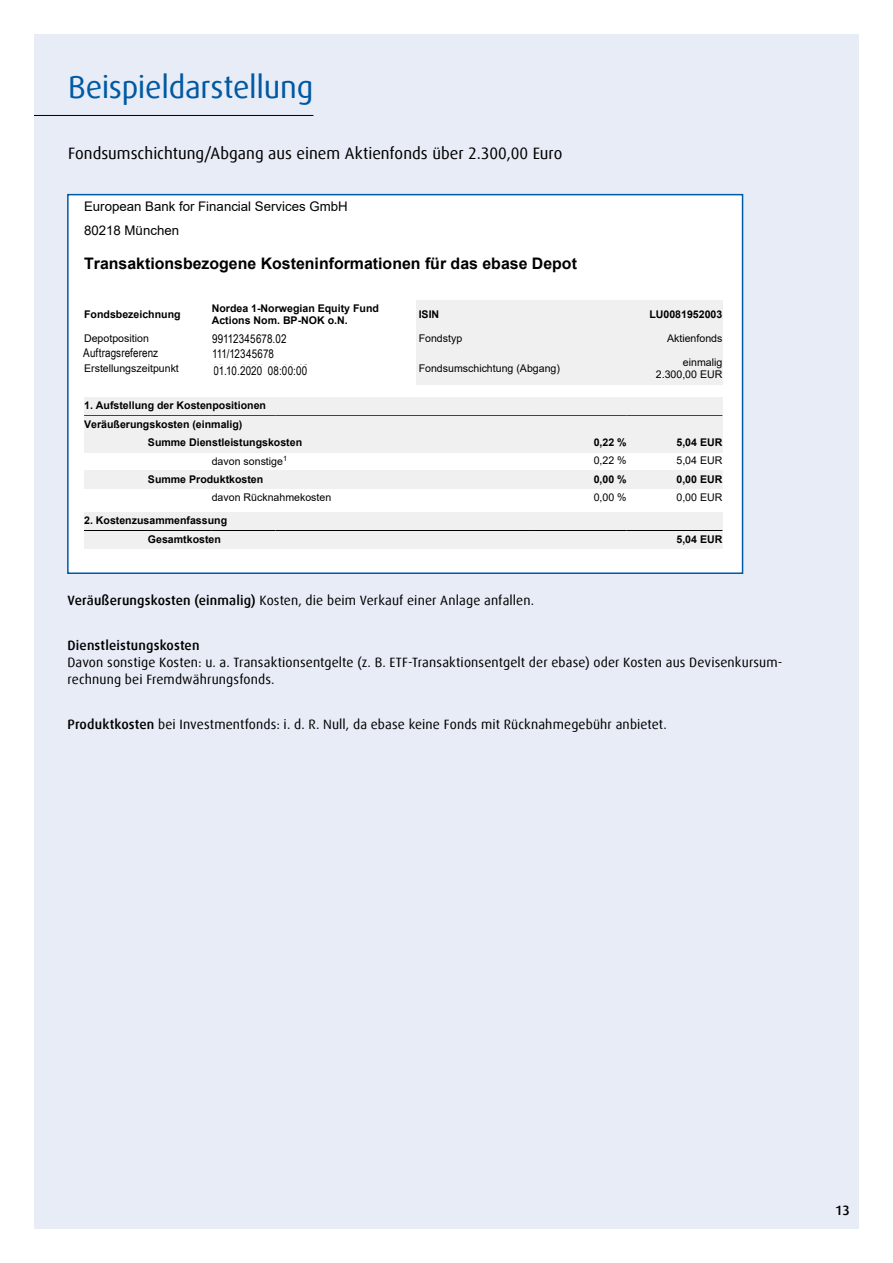
<style>
.page{position:relative;width:893px;height:1263px;background:#fff}
.page>*{position:absolute;margin:0;border:0;box-sizing:border-box;transform-origin:0 0}
.t1{font:31.5px "Dax Offc";letter-spacing:-.01em;color:#0059a3}
.t2{font:16.5px "Dax Offc";color:#000}
.t3{font:700 15.9px "Arial";color:#000}
.t4{font:13.5px/17.2px "Dax Offc";letter-spacing:.01em;color:#000}
.t5{font:500 13.5px "Dax Offc";letter-spacing:.01em;color:#000}
.t6{font:13.2px/23.9px "Arial";color:#000}
.t7{font:12px "Arial Narrow";letter-spacing:.01em;color:#000}
.t8{font:700 10.65px/12.8px "Arial";color:#000}
.t9{font:10.65px/12.8px "Arial";color:#000;text-align:right}
.s1{font-weight:500}
</style>
<div class="page">
<div style="left:34px;top:34px;width:825px;height:1195px;background:#e8ecf7"></div>
<hr style="left:34px;top:115px;width:279px;height:1px;background:#000">
<div style="left:68px;top:195px;width:674px;height:378px;background:#fff"></div>
<div style="left:416px;top:300px;width:160px;height:31px;background:#f0f0f0"></div>
<div style="left:576px;top:300px;width:146px;height:31px;background:#f0f0f0"></div>
<div style="left:416px;top:331px;width:160px;height:18px;background:#f0f0f0"></div>
<div style="left:576px;top:331px;width:146px;height:18px;background:#f0f0f0"></div>
<div style="left:416px;top:349px;width:160px;height:5px;background:#f0f0f0"></div>
<div style="left:576px;top:349px;width:146px;height:5px;background:#f0f0f0"></div>
<div style="left:416px;top:354px;width:160px;height:31px;background:#f0f0f0"></div>
<div style="left:576px;top:354px;width:146px;height:31px;background:#f0f0f0"></div>
<hr style="left:84px;top:415px;width:64px;height:1px;background:#000">
<hr style="left:148px;top:415px;width:64px;height:1px;background:#000">
<hr style="left:212px;top:415px;width:64px;height:1px;background:#000">
<hr style="left:276px;top:415px;width:255px;height:1px;background:#000">
<hr style="left:531px;top:415px;width:96px;height:1px;background:#000">
<hr style="left:627px;top:415px;width:95px;height:1px;background:#000">
<div style="left:84px;top:397px;width:638px;height:18px;background:#f0f0f0"></div>
<div style="left:84px;top:416px;width:638px;height:18px;background:#f0f0f0"></div>
<div style="left:84px;top:434px;width:64px;height:18px;background:#f0f0f0"></div>
<div style="left:148px;top:434px;width:383px;height:18px;background:#f0f0f0"></div>
<div style="left:531px;top:434px;width:96px;height:18px;background:#f0f0f0"></div>
<div style="left:627px;top:434px;width:95px;height:18px;background:#f0f0f0"></div>
<div style="left:84px;top:471px;width:64px;height:18px;background:#f0f0f0"></div>
<div style="left:148px;top:471px;width:383px;height:18px;background:#f0f0f0"></div>
<div style="left:531px;top:471px;width:96px;height:18px;background:#f0f0f0"></div>
<div style="left:627px;top:471px;width:95px;height:18px;background:#f0f0f0"></div>
<div style="left:84px;top:512px;width:638px;height:18px;background:#f0f0f0"></div>
<div style="left:84px;top:531px;width:64px;height:18px;background:#f0f0f0"></div>
<hr style="left:84px;top:530px;width:64px;height:1px;background:#000">
<div style="left:148px;top:531px;width:479px;height:18px;background:#f0f0f0"></div>
<hr style="left:148px;top:530px;width:64px;height:1px;background:#000">
<hr style="left:212px;top:530px;width:64px;height:1px;background:#000">
<hr style="left:276px;top:530px;width:255px;height:1px;background:#000">
<hr style="left:531px;top:530px;width:96px;height:1px;background:#000">
<div style="left:627px;top:531px;width:95px;height:18px;background:#f0f0f0"></div>
<hr style="left:627px;top:530px;width:95px;height:1px;background:#000">
<div style="left:67px;top:194px;width:676px;height:380px;border:2px solid #0059a3"></div>
<h1 class="t1" style="left:68px;top:67px;width:247px">Beispieldarstellung</h1>
<p class="t2" style="left:68px;top:143px;width:496px">Fondsumschichtung/Abgang aus einem Aktienfonds über 2.300,00 Euro</p>
<p class="t6" style="left:84px;top:194px;width:265px">European Bank for Financial Services GmbH<br>80218 München</p>
<p class="t3" style="left:84px;top:252px;width:494px">Transaktionsbezogene Kosteninformationen für das ebase Depot</p>
<p class="t8" style="left:84px;top:308px;width:98px">Fondsbezeichnung</p>
<p class="t8" style="left:212px;top:302px;width:169px">Nordea 1-Norwegian Equity Fund<br>Actions Nom. BP-NOK o.N.</p>
<p class="t8" style="left:419px;top:308px;width:22px">ISIN</p>
<p class="t8" style="left:649px;top:308px;width:75px">LU0081952003</p>
<p class="t9" style="left:84px;top:332px;width:66px">Depotposition</p>
<p class="t9" style="left:212px;top:332px;width:81px">99106661344.08</p>
<p class="t9" style="left:419px;top:332px;width:45px">Fondstyp</p>
<p class="t9" style="left:667px;top:332px;width:57px">Aktienfonds</p>
<p class="t9" style="left:84px;top:362px;width:96px">Erstellungszeitpunkt</p>
<p class="t9" style="left:212px;top:362px;width:99px">15.10.2020 10:06:43</p>
<p class="t9" style="left:419px;top:362px;width:143px">Fondsumschichtung (Abgang)</p>
<p class="t9" style="left:656px;top:355px;width:68px">einmalig<br>2.300,00 EUR</p>
<p class="t8" style="left:84px;top:399px;width:183px">1. Aufstellung der Kostenpositionen</p>
<p class="t8" style="left:84px;top:418px;width:160px">Veräußerungskosten (einmalig)</p>
<p class="t8" style="left:148px;top:436px;width:156px">Summe Dienstleistungskosten</p>
<p class="t8" style="left:594px;top:436px;width:34px">0,22 %</p>
<p class="t8" style="left:676px;top:436px;width:47px">5,04 EUR</p>
<p class="t9" style="left:212px;top:454px;width:77px">davon sonstige<sup>1</sup></p>
<p class="t9" style="left:594px;top:454px;width:34px">0,22 %</p>
<p class="t9" style="left:676px;top:454px;width:47px">5,04 EUR</p>
<p class="t8" style="left:148px;top:472px;width:117px">Summe Produktkosten</p>
<p class="t8" style="left:594px;top:472px;width:34px">0,00 %</p>
<p class="t8" style="left:676px;top:472px;width:47px">0,00 EUR</p>
<p class="t9" style="left:212px;top:490px;width:121px">davon Rücknahmekosten</p>
<p class="t9" style="left:594px;top:490px;width:34px">0,00 %</p>
<p class="t9" style="left:676px;top:490px;width:47px">0,00 EUR</p>
<p class="t8" style="left:148px;top:511px;width:81px;line-height:18.8px;text-indent:-64px">2. Kostenzusammenfassung<br>Gesamtkosten</p>
<p class="t7" style="left:212px;top:330px;width:76px">99112345678.02</p>
<p class="t7" style="left:83px;top:344px;width:76px">Auftragsreferenz</p>
<p class="t7" style="left:212px;top:345px;width:63px">111/12345678</p>
<p class="t7" style="left:214px;top:362px;width:95px">01.10.2020 08:00:00</p>
<p class="t8" style="left:676px;top:532px;width:47px">5,04 EUR</p>
<p class="t4" style="left:68px;top:591px;width:468px"><span class="s1">Veräußerungskosten (einmalig)</span> Kosten, die beim Verkauf einer Anlage anfallen.</p>
<p class="t5" style="left:68px;top:636px;width:134px">Dienstleistungskosten</p>
<p class="t4" style="left:68px;top:654px;width:716px">Davon sonstige Kosten: u. a. Transaktionsentgelte (z. B. ETF-Transaktionsentgelt der ebase) oder Kosten aus Devisenkursum&shy;rechnung bei Fremdwährungsfonds.</p>
<p class="t4" style="left:68px;top:716px;width:601px"><span class="s1">Produktkosten</span> bei Investmentfonds: i. d. R. Null, da ebase keine Fonds mit Rücknahmegebühr anbietet.</p>
<p class="t5" style="left:835px;top:1202px;width:16px">13</p>
</div>
